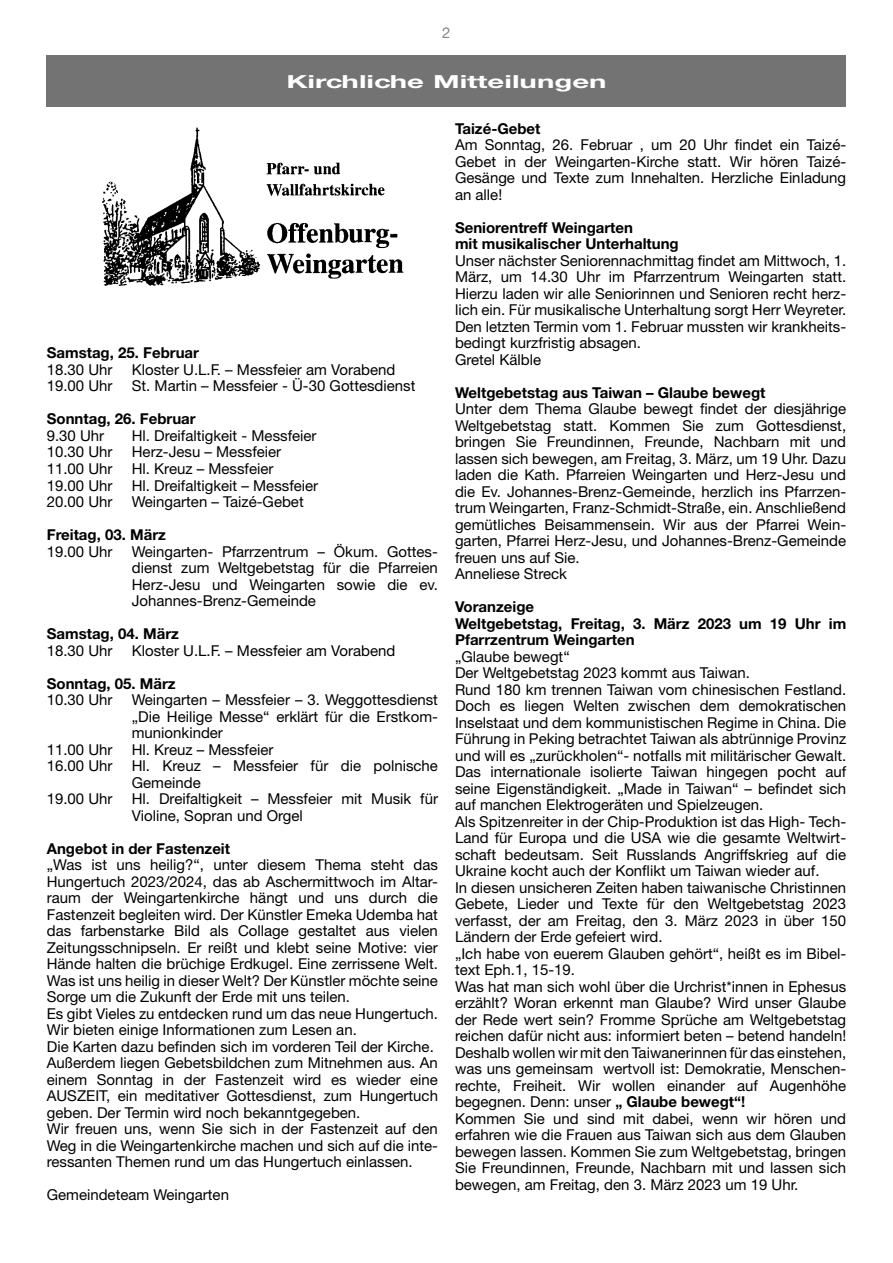
<style>
.page{position:relative;width:893px;height:1263px;background:#fff}
.page>*{position:absolute;margin:0;border:0;box-sizing:border-box;transform-origin:0 0}
.t1{font:700 18px "Helvetica Neue CE";color:#fff;scale:1.63 1}
.t2{font:15px/16.5px "Helvetica Neue LT Std";color:#000}
.t3{font:700 15px/16.5px "Helvetica Neue LT Std";color:#000}
.t4{font:15px "Helvetica Neue LT Std";color:#878787}
.s1{font-weight:700}
</style>
<div class="page">
<div style="left:47px;top:55px;width:799px;height:51px;background:#737373"></div>
<img style="left:102px;top:127px;width:302px;height:159px">
<p class="t4" style="left:442px;top:24px;width:10px">2</p>
<p class="t1" style="left:286px;top:70px;width:198px">Kirchliche Mitteilungen</p>
<p class="t3" style="left:47px;top:345px;width:154px">Samstag, 25. Februar</p>
<p class="t2" style="left:47px;top:361px;width:67px">18.30 Uhr</p>
<p class="t2" style="left:132px;top:361px;width:265px">Kloster U.L.F. – Messfeier am Vorabend</p>
<p class="t2" style="left:47px;top:378px;width:67px">19.00 Uhr</p>
<p class="t2" style="left:132px;top:378px;width:285px">St. Martin – Messfeier - Ü-30 Gottesdienst</p>
<p class="t3" style="left:47px;top:411px;width:150px">Sonntag, 26. Februar</p>
<p class="t2" style="left:47px;top:427px;width:59px">9.30 Uhr</p>
<p class="t2" style="left:132px;top:427px;width:186px">Hl. Dreifaltigkeit - Messfeier</p>
<p class="t2" style="left:47px;top:444px;width:67px">10.30 Uhr</p>
<p class="t2" style="left:132px;top:444px;width:151px">Herz-Jesu – Messfeier</p>
<p class="t2" style="left:47px;top:460px;width:67px">11.00 Uhr</p>
<p class="t2" style="left:132px;top:460px;width:143px">Hl. Kreuz – Messfeier</p>
<p class="t2" style="left:47px;top:477px;width:67px">19.00 Uhr</p>
<p class="t2" style="left:132px;top:477px;width:188px">Hl. Dreifaltigkeit – Messfeier</p>
<p class="t2" style="left:47px;top:493px;width:67px">20.00 Uhr</p>
<p class="t2" style="left:132px;top:493px;width:173px">Weingarten – Taizé-Gebet</p>
<p class="t3" style="left:47px;top:526px;width:121px">Freitag, 03. März</p>
<p class="t2" style="left:47px;top:543px;width:67px">19.00 Uhr</p>
<p class="t2" style="left:132px;top:543px;width:308px;text-align:justify">Weingarten- Pfarrzentrum – Ökum. Gottes&shy;dienst zum Weltgebetstag für die Pfarreien Herz-Jesu und Weingarten sowie die ev.<br>Johannes-Brenz-Gemeinde</p>
<p class="t3" style="left:47px;top:625px;width:134px">Samstag, 04. März</p>
<p class="t2" style="left:47px;top:642px;width:67px">18.30 Uhr</p>
<p class="t2" style="left:132px;top:642px;width:265px">Kloster U.L.F. – Messfeier am Vorabend</p>
<p class="t3" style="left:47px;top:675px;width:130px">Sonntag, 05. März</p>
<p class="t2" style="left:47px;top:691px;width:67px">10.30 Uhr</p>
<p class="t2" style="left:132px;top:691px;width:308px;text-align:justify">Weingarten – Messfeier – 3. Weggottesdienst „Die Heilige Messe“ erklärt für die Erstkom&shy;munionkinder</p>
<p class="t2" style="left:47px;top:741px;width:67px">11.00 Uhr</p>
<p class="t2" style="left:132px;top:741px;width:143px">Hl. Kreuz – Messfeier</p>
<p class="t2" style="left:47px;top:757px;width:67px">16.00 Uhr</p>
<p class="t2" style="left:132px;top:757px;width:308px">Hl. Kreuz – Messfeier für die polnische<br>Gemeinde</p>
<p class="t2" style="left:47px;top:790px;width:67px">19.00 Uhr</p>
<p class="t2" style="left:132px;top:790px;width:308px">Hl. Dreifaltigkeit – Messfeier mit Musik für<br>Violine, Sopran und Orgel</p>
<p class="t3" style="left:47px;top:840px;width:185px">Angebot in der Fastenzeit</p>
<p class="t2" style="left:47px;top:856px;width:393px">„Was ist uns heilig?“, unter diesem Thema steht das Hungertuch 2023/2024, das ab Aschermittwoch im Altar&shy;raum der Weingartenkirche hängt und uns durch die Fastenzeit begleiten wird. Der Künstler Emeka Udemba hat das farbenstarke Bild als Collage gestaltet aus vielen Zeitungsschnipseln. Er reißt und klebt seine Motive: vier Hände halten die brüchige Erdkugel. Eine zerrissene Welt.<br>Was ist uns heilig in dieser Welt? Der Künstler möchte seine Sorge um die Zukunft der Erde mit uns teilen.<br>Es gibt Vieles zu entdecken rund um das neue Hungertuch.<br>Wir bieten einige Informationen zum Lesen an.<br>Die Karten dazu befinden sich im vorderen Teil der Kirche.<br>Außerdem liegen Gebetsbildchen zum Mitnehmen aus. An einem Sonntag in der Fastenzeit wird es wieder eine AUSZEIT, ein meditativer Gottesdienst, zum Hungertuch geben. Der Termin wird noch bekanntgegeben.<br>Wir freuen uns, wenn Sie sich in der Fastenzeit auf den Weg in die Weingartenkirche machen und sich auf die inte&shy;ressanten Themen rund um das Hungertuch einlassen.</p>
<p class="t2" style="left:47px;top:1186px;width:184px">Gemeindeteam Weingarten</p>
<p class="t3" style="left:455px;top:120px;width:87px">Taizé-Gebet</p>
<p class="t2" style="left:455px;top:136px;width:393px;text-align:justify">Am Sonntag, 26. Februar , um 20 Uhr findet ein Taizé-Gebet in der Weingarten-Kirche statt. Wir hören Taizé-Gesänge und Texte zum Innehalten. Herzliche Einladung an alle!</p>
<p class="t3" style="left:455px;top:219px;width:225px">Seniorentreff Weingarten<br>mit musikalischer Unterhaltung</p>
<p class="t2" style="left:455px;top:252px;width:393px">Unser nächster Seniorennachmittag findet am Mittwoch, 1.<br>März, um 14.30 Uhr im Pfarrzentrum Weingarten statt.<br>Hierzu laden wir alle Seniorinnen und Senioren recht herz&shy;lich ein. Für musikalische Unterhaltung sorgt Herr Weyreter.<br>Den letzten Termin vom 1. Februar mussten wir krankheits&shy;bedingt kurzfristig absagen.<br>Gretel Kälble</p>
<p class="t3" style="left:455px;top:384px;width:312px">Weltgebetstag aus Taiwan – Glaube bewegt</p>
<p class="t2" style="left:455px;top:400px;width:393px">Unter dem Thema Glaube bewegt findet der diesjährige Weltgebetstag statt. Kommen Sie zum Gottesdienst, bringen Sie Freundinnen, Freunde, Nachbarn mit und lassen sich bewegen, am Freitag, 3. März, um 19 Uhr. Dazu laden die Kath. Pfarreien Weingarten und Herz-Jesu und die Ev. Johannes-Brenz-Gemeinde, herzlich ins Pfarrzen&shy;trum Weingarten, Franz-Schmidt-Straße, ein. Anschließend gemütliches Beisammensein. Wir aus der Pfarrei Wein&shy;garten, Pfarrei Herz-Jesu, und Johannes-Brenz-Gemeinde freuen uns auf Sie.<br>Anneliese Streck</p>
<p class="t3" style="left:455px;top:598px;width:393px">Voranzeige<br>Weltgebetstag, Freitag, 3. März 2023 um 19 Uhr im<br>Pfarrzentrum Weingarten</p>
<p class="t2" style="left:455px;top:648px;width:393px">„Glaube bewegt“<br>Der Weltgebetstag 2023 kommt aus Taiwan.<br>Rund 180 km trennen Taiwan vom chinesischen Festland.<br>Doch es liegen Welten zwischen dem demokratischen Inselstaat und dem kommunistischen Regime in China. Die Führung in Peking betrachtet Taiwan als abtrünnige Provinz und will es „zurückholen“- notfalls mit militärischer Gewalt.<br>Das internationale isolierte Taiwan hingegen pocht auf seine Eigenständigkeit. „Made in Taiwan“ – befindet sich auf manchen Elektrogeräten und Spielzeugen.<br>Als Spitzenreiter in der Chip-Produktion ist das High- Tech-Land für Europa und die USA wie die gesamte Weltwirt&shy;schaft bedeutsam. Seit Russlands Angriffskrieg auf die Ukraine kocht auch der Konflikt um Taiwan wieder auf.<br>In diesen unsicheren Zeiten haben taiwanische Christinnen Gebete, Lieder und Texte für den Weltgebetstag 2023 verfasst, der am Freitag, den 3. März 2023 in über 150<br>Ländern der Erde gefeiert wird.<br>„Ich habe von euerem Glauben gehört“, heißt es im Bibel&shy;text Eph.1, 15-19.<br>Was hat man sich wohl über die Urchrist*innen in Ephesus erzählt? Woran erkennt man Glaube? Wird unser Glaube der Rede wert sein? Fromme Sprüche am Weltgebetstag reichen dafür nicht aus: informiert beten – betend handeln!<br>Deshalb wollen wir mit den Taiwanerinnen für das einstehen, was uns gemeinsam wertvoll ist: Demokratie, Menschen&shy;rechte, Freiheit. Wir wollen einander auf Augenhöhe begegnen. Denn: unser <span class="s1">„ Glaube bewegt“!<br></span>Kommen Sie und sind mit dabei, wenn wir hören und erfahren wie die Frauen aus Taiwan sich aus dem Glauben bewegen lassen. Kommen Sie zum Weltgebetstag, bringen Sie Freundinnen, Freunde, Nachbarn mit und lassen sich bewegen, am Freitag, den 3. März 2023 um 19 Uhr.</p>
</div>
